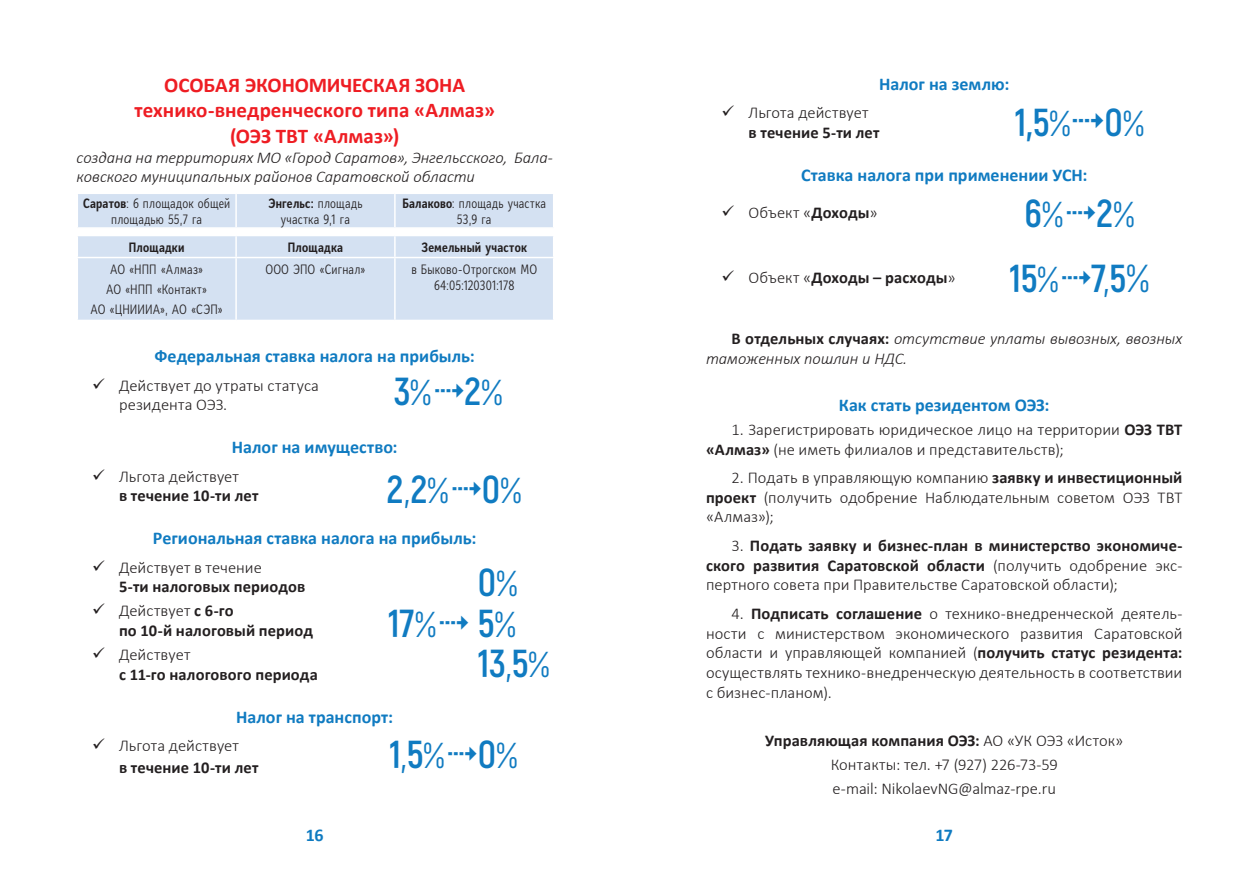
<style>
.page{position:relative;width:1259px;height:893px;background:#fff}
.page>*{position:absolute;margin:0;border:0;box-sizing:border-box;transform-origin:0 0}
.ЦИФРЫ{font:700 39px "Akrobat";color:#107bc1}
.ЗАГОЛОВОКО_-_красный{font:700 21px/25.2px "Calibri";color:#ee1d23;text-align:center}
.ЗАГОЛОВОК_-_синий{font:700 18px "Calibri";color:#107bc1}
.ТЕКСТ{font:300 16.5px/19.8px "Calibri";letter-spacing:.005em;color:#231f20}
.ТЕКСТ-2{font:700 16.5px/19.8px "Calibri";letter-spacing:.005em;color:#231f20}
.ТЕКСТ-3{font:italic 300 16.5px/19.8px "Calibri";letter-spacing:-.005em;color:#231f20}
.ТЕКСТ_-_таблицы{font:300 condensed 13.5px/16.2px "Mediator";letter-spacing:.015em;color:#231f20;text-align:center}
.ТЕКСТ_-_таблицы-2{font:700 condensed 13.5px "Mediator";letter-spacing:.015em;color:#231f20}
.s1{font-weight:700}
.s2{font-weight:300}
.s3{font-weight:400;font-size:36px}
.s4{font-weight:400}
.s5{font-weight:700;font-style:normal}
</style>
<div class="page">
<div style="left:78px;top:194px;width:475px;height:33px;background:#d4e1f2"></div>
<hr style="left:235px;top:194px;width:2px;height:33px;background:#fff">
<hr style="left:394px;top:194px;width:2px;height:33px;background:#fff">
<div style="left:78px;top:236px;width:475px;height:84px;background:#d4e1f2"></div>
<hr style="left:77px;top:257px;width:159px;height:1px;background:#fff">
<hr style="left:236px;top:257px;width:159px;height:1px;background:#fff">
<hr style="left:235px;top:258px;width:2px;height:62px;background:#fff">
<hr style="left:395px;top:257px;width:159px;height:1px;background:#fff">
<hr style="left:394px;top:258px;width:2px;height:62px;background:#fff">
<p class="ЗАГОЛОВОКО_-_красный" style="left:134px;top:72px;width:362px">ОСОБАЯ ЭКОНОМИЧЕСКАЯ ЗОНА технико-внедренческого типа «Алмаз» (ОЭЗ ТВТ «Алмаз»)</p>
<p class="ТЕКСТ-3" style="left:77px;top:147px;width:478px">создана на территориях МО «Город Саратов», Энгельсского, Бала&shy;ковского муниципальных районов Саратовской области</p>
<p class="ТЕКСТ_-_таблицы" style="left:83px;top:195px;width:149px"><span class="s1">Саратов</span>: 6 площадок общей площадью 55,7 га</p>
<p class="ТЕКСТ_-_таблицы" style="left:268px;top:195px;width:96px"><span class="s1">Энгельс:</span> площадь участка 9,1 га</p>
<p class="ТЕКСТ_-_таблицы" style="left:402px;top:195px;width:145px"><span class="s1">Балаково</span>: площадь участка<br>53,9 га</p>
<p class="ТЕКСТ_-_таблицы-2" style="left:129px;top:238px;width:57px">Площадки</p>
<p class="ТЕКСТ_-_таблицы-2" style="left:288px;top:238px;width:57px">Площадка</p>
<p class="ТЕКСТ_-_таблицы-2" style="left:422px;top:238px;width:107px">Земельный участок</p>
<p class="ТЕКСТ_-_таблицы" style="left:110px;top:261px;width:95px">АО «НПП «Алмаз»</p>
<p class="ТЕКСТ_-_таблицы" style="left:106px;top:281px;width:103px">АО «НПП «Контакт»</p>
<p class="ТЕКСТ_-_таблицы" style="left:90px;top:301px;width:134px">АО «ЦНИИИА», АО «СЭП»</p>
<p class="ТЕКСТ_-_таблицы" style="left:265px;top:261px;width:102px">ООО ЭПО «Сигнал»</p>
<p class="ТЕКСТ_-_таблицы" style="left:411px;top:261px;width:127px">в Быково-Отрогском МО<br>64:05:120301:178</p>
<p class="ЗАГОЛОВОК_-_синий" style="left:154px;top:344px;width:322px">Федеральная ставка налога на прибыль:</p>
<p class="ТЕКСТ" style="left:119px;top:375px;width:201px">Действует до утраты статуса резидента ОЭЗ.</p>
<p class="ЗАГОЛОВОК_-_синий" style="left:232px;top:435px;width:167px">Налог на имущество:</p>
<p class="ТЕКСТ-2" style="left:119px;top:466px;width:141px"><span class="s2">Льгота действует<br></span>в течение 10-ти лет</p>
<p class="ЗАГОЛОВОК_-_синий" style="left:153px;top:525px;width:325px">Региональная ставка налога на прибыль:</p>
<p class="ТЕКСТ-2" style="left:119px;top:557px;width:188px"><span class="s2">Действует в течение<br></span>5-ти налоговых периодов</p>
<p class="ТЕКСТ-2" style="left:119px;top:601px;width:195px"><span class="s2">Действует</span> с 6-го<br>по 10-й налоговый период</p>
<p class="ТЕКСТ-2" style="left:119px;top:645px;width:200px"><span class="s2">Действует<br></span>с 11-го налогового периода</p>
<p class="ЗАГОЛОВОК_-_синий" style="left:236px;top:704px;width:158px">Налог на транспорт:</p>
<p class="ТЕКСТ-2" style="left:119px;top:735px;width:141px;line-height:21.6px"><span class="s2">Льгота действует<br></span>в течение 10-ти лет</p>
<p class="ЦИФРЫ" style="left:394px;top:367px;width:110px">3<span class="s3">%</span>✔ 2<span class="s3">%</span></p>
<p class="ЦИФРЫ" style="left:387px;top:465px;width:136px">2<span class="s4">,</span>2<span class="s3">%</span>✔ 0<span class="s3">%</span></p>
<p class="ЦИФРЫ" style="left:478px;top:558px;width:41px">0<span class="s3">%</span></p>
<p class="ЦИФРЫ" style="left:478px;top:599px;width:39px">5<span class="s3">%</span></p>
<p class="ЦИФРЫ" style="left:478px;top:639px;width:73px">13<span class="s4">,</span>5<span class="s3">%</span></p>
<p class="ЦИФРЫ" style="left:388px;top:600px;width:72px">17<span class="s3">%</span>✔</p>
<p class="ЦИФРЫ" style="left:389px;top:731px;width:129px">1<span class="s4">,</span>5<span class="s3">%</span>✔ 0<span class="s3">%</span></p>
<p class="ЗАГОЛОВОК_-_синий" style="left:879px;top:71px;width:132px">Налог на землю:</p>
<p class="ТЕКСТ" style="left:748px;top:103px;width:132px">Льгота действует <span class="s1">в течение 5-ти лет</span></p>
<p class="ЗАГОЛОВОК_-_синий" style="left:801px;top:162px;width:288px">Ставка налога при применении УСН:</p>
<p class="ТЕКСТ" style="left:748px;top:202px;width:130px">Объект «<span class="s1">Доходы</span>»</p>
<p class="ЦИФРЫ" style="left:1014px;top:98px;width:131px">1,5<span class="s3">%</span>✔ 0<span class="s3">%</span></p>
<p class="ЦИФРЫ" style="left:1024px;top:189px;width:111px">6<span class="s3">%</span>✔ 2<span class="s3">%</span></p>
<p class="ЦИФРЫ" style="left:1009px;top:254px;width:141px">15<span class="s3">%</span>✔ 7<span class="s4">,</span>5<span class="s4">%</span></p>
<p class="ТЕКСТ-2" style="left:748px;top:267px;width:208px"><span class="s2">Объект «</span>Доходы – расходы<span class="s2">»</span></p>
<p class="ТЕКСТ-3" style="left:706px;top:328px;width:478px;text-indent:26px"><span class="s5">В отдельных случаях:</span> отсутствие уплаты вывозных, ввозных таможенных пошлин и НДС.</p>
<p class="ЗАГОЛОВОК_-_синий" style="left:839px;top:392px;width:212px">Как стать резидентом ОЭЗ:</p>
<p class="ТЕКСТ" style="left:706px;top:419px;width:478px;text-indent:26px">1. Зарегистрировать юридическое лицо на территории <span class="s1">ОЭЗ ТВТ «Алмаз»</span> (не иметь филиалов и представительств);</p>
<p class="ТЕКСТ" style="left:706px;top:467px;width:478px;text-align:justify;text-indent:26px">2. Подать в управляющую компанию <span class="s1">заявку и инвестиционный проект</span> (получить одобрение Наблюдательным советом ОЭЗ ТВТ «Алмаз»);</p>
<p class="ТЕКСТ-2" style="left:706px;top:535px;width:478px;text-align:justify;text-indent:26px"><span class="s2">3.</span> Подать заявку и бизнес-план в министерство экономиче&shy;ского развития Саратовской области <span class="s2">(получить одобрение экс&shy;пертного совета при Правительстве Саратовской области);</span></p>
<p class="ТЕКСТ" style="left:706px;top:603px;width:478px;text-align:justify;text-indent:26px">4. <span class="s1">Подписать соглашение</span> о технико-внедренческой деятель&shy;ности с министерством экономического развития Саратовской области и управляющей компанией (<span class="s1">получить статус резидента: </span>осуществлять технико-внедренческую деятельность в соответствии с бизнес-планом).</p>
<p class="ТЕКСТ-2" style="left:765px;top:730px;width:359px">Управляющая компания ОЭЗ: <span class="s2">АО «УК ОЭЗ «Исток»</span></p>
<p class="ТЕКСТ" style="left:830px;top:754px;width:228px">Контакты: тел. +7 (927) 226-73-59</p>
<p class="ТЕКСТ" style="left:832px;top:779px;width:225px">e-mail: NikolaevNG@almaz-rpe.ru</p>
<p class="ЗАГОЛОВОК_-_синий" style="left:306px;top:822px;width:19px">16</p>
<p class="ЗАГОЛОВОК_-_синий" style="left:935px;top:822px;width:19px">17</p>
</div>
